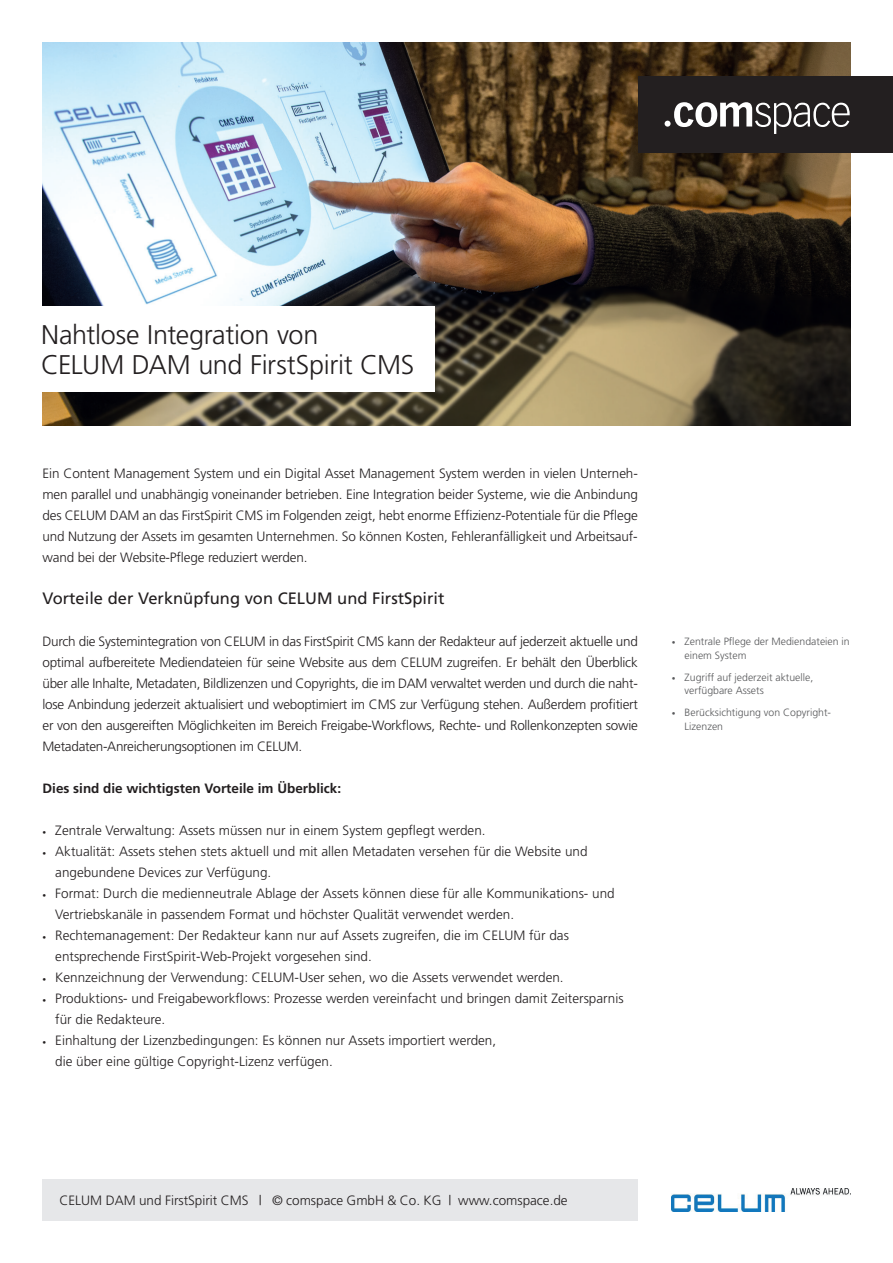
<style>
.page{position:relative;width:893px;height:1263px;background:#fff}
.page>*{position:absolute;margin:0;border:0;box-sizing:border-box;transform-origin:0 0}
.t1{font:300 27px/30px "Frutiger";letter-spacing:-.015em;color:#231f20}
.t2{font:16.5px "Frutiger";color:#231f20}
.t3{font:300 13.5px/21px "Frutiger";color:#231f20}
.t4{font:700 13.5px "Frutiger";color:#231f20}
.t5{font:300 10.5px/13.5px "Frutiger";color:#57585a}
.s1{font-size:7.5px}
</style>
<div class="page">
<img style="left:43px;top:43px;width:807px;height:382px">
<div style="left:43px;top:1179px;width:595px;height:41px;background:#e6e7e9"></div>
<img style="left:672px;top:1188px;width:179px;height:23px">
<div style="left:16px;top:306px;width:419px;height:85px;background:#fff"></div>
<div style="left:639px;top:77px;width:254px;height:76px;background:#231f20"></div>
<svg style="left:665px;top:102px;width:185px;height:32px"></svg>
<h1 class="t1" style="left:41px;top:320px;width:375px">Nahtlose Integration von<br>CELUM DAM und FirstSpirit CMS</h1>
<p class="t3" style="left:43px;top:463px;width:597px;text-align:justify">Ein Content Management System und ein Digital Asset Management System werden in vielen Unterneh&shy;men parallel und unabhängig voneinander betrieben. Eine Integration beider Systeme, wie die Anbindung des CELUM DAM an das FirstSpirit CMS im Folgenden zeigt, hebt enorme Effizienz-Potentiale für die Pflege und Nutzung der Assets im gesamten Unternehmen. So können Kosten, Fehleranfälligkeit und Arbeitsauf&shy;wand bei der Website-Pflege reduziert werden.</p>
<p class="t2" style="left:43px;top:589px;width:403px">Vorteile der Verknüpfung von CELUM und FirstSpirit</p>
<p class="t3" style="left:43px;top:631px;width:597px;text-align:justify">Durch die Systemintegration von CELUM in das FirstSpirit CMS kann der Redakteur auf jederzeit aktuelle und optimal aufbereitete Mediendateien für seine Website aus dem CELUM zugreifen. Er behält den Überblick über alle Inhalte, Metadaten, Bildlizenzen und Copyrights, die im DAM verwaltet werden und durch die naht&shy;lose Anbindung jederzeit aktualisiert und weboptimiert im CMS zur Verfügung stehen. Außerdem profitiert er von den ausgereiften Möglichkeiten im Bereich Freigabe-Workflows, Rechte- und Rollenkonzepten sowie Metadaten-Anreicherungsoptionen im CELUM.</p>
<p class="t4" style="left:43px;top:781px;width:300px">Dies sind die wichtigsten Vorteile im Überblick:</p>
<p class="t3" style="left:43px;top:820px;width:445px"><span class="s1">•</span> Zentrale Verwaltung: Assets müssen nur in einem System gepflegt werden.</p>
<p class="t3" style="left:55px;top:841px;width:534px;text-indent:-13px"><span class="s1">•</span> Aktualität: Assets stehen stets aktuell und mit allen Metadaten versehen für die Website und angebundene Devices zur Verfügung.</p>
<p class="t3" style="left:55px;top:883px;width:561px;text-indent:-13px"><span class="s1">•</span> Format: Durch die medienneutrale Ablage der Assets können diese für alle Kommunikations- und<br>Vertriebskanäle in passendem Format und höchster Qualität verwendet werden.</p>
<p class="t3" style="left:55px;top:925px;width:515px;text-indent:-13px"><span class="s1">•</span> Rechtemanagement: Der Redakteur kann nur auf Assets zugreifen, die im CELUM für das entsprechende FirstSpirit-Web-Projekt vorgesehen sind.</p>
<p class="t3" style="left:43px;top:967px;width:523px"><span class="s1">•</span> Kennzeichnung der Verwendung: CELUM-User sehen, wo die Assets verwendet werden.</p>
<p class="t3" style="left:55px;top:988px;width:570px;text-indent:-13px"><span class="s1">•</span> Produktions- und Freigabeworkflows: Prozesse werden vereinfacht und bringen damit Zeitersparnis für die Redakteure.</p>
<p class="t3" style="left:55px;top:1030px;width:442px;text-indent:-13px"><span class="s1">•</span> Einhaltung der Lizenzbedingungen: Es können nur Assets importiert werden, die über eine gültige Copyright-Lizenz verfügen.</p>
<p class="t5" style="left:685px;top:635px;width:167px;text-indent:-13px"><span class="s1">•</span> Zentrale Pflege der Mediendateien in einem System</p>
<p class="t5" style="left:685px;top:670px;width:130px;text-indent:-13px"><span class="s1">•</span> Zugriff auf jederzeit aktuelle, verfügbare Assets</p>
<p class="t5" style="left:685px;top:706px;width:148px;text-indent:-13px"><span class="s1">•</span> Berücksichtigung von Copyright-<br>Lizenzen</p>
<p class="t3" style="left:60px;top:1189px;width:510px">CELUM DAM und FirstSpirit CMS | © comspace GmbH &amp; Co. KG | www.comspace.de</p>
</div>
